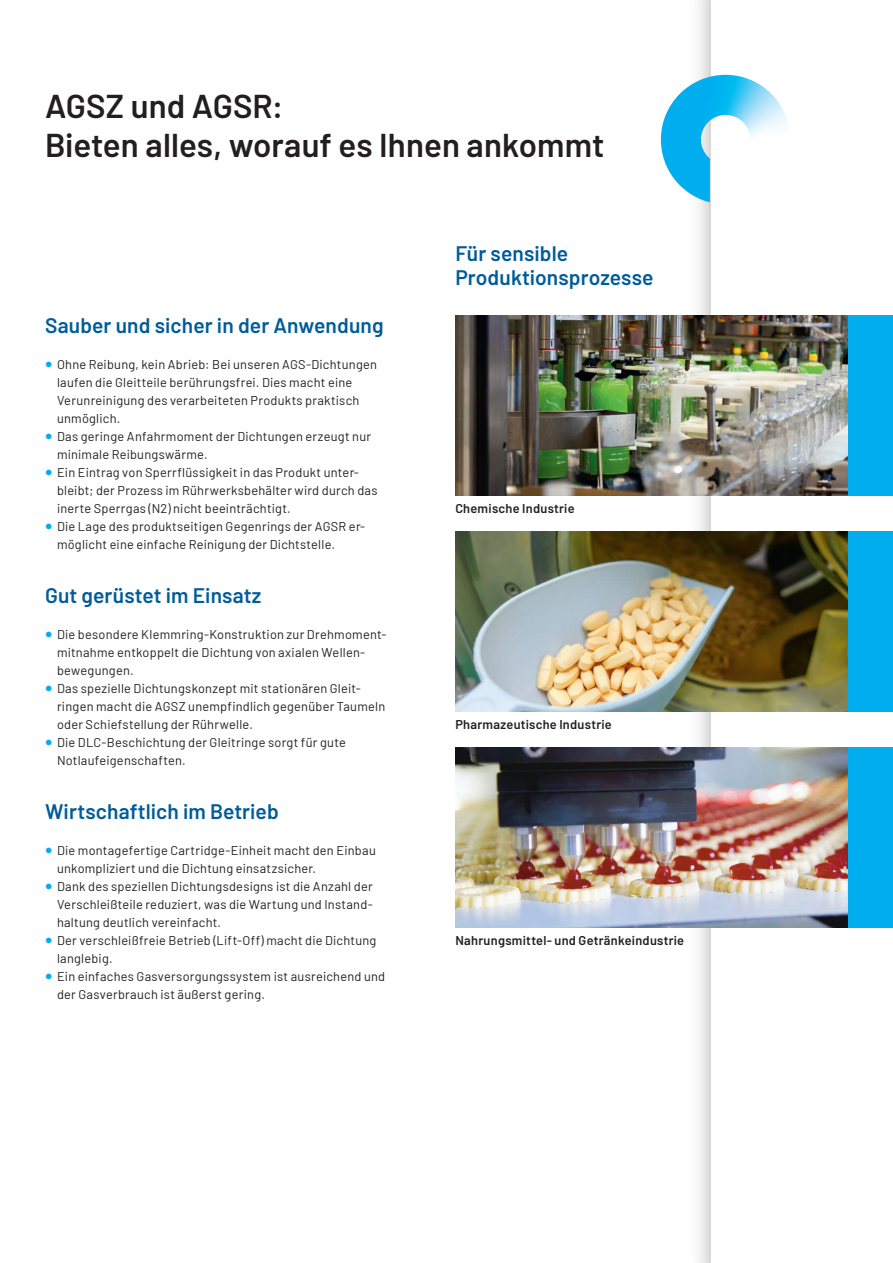
<style>
.page{position:relative;width:893px;height:1263px;background:#fff}
.page>*{position:absolute;margin:0;border:0;box-sizing:border-box;transform-origin:0 0}
.t1{font:600 33px/39px "Barlow";color:#231f20}
.t2{font:600 21px/24px "Barlow";letter-spacing:.005em;color:#005c98}
.t3{font:12.75px/18px "Barlow";letter-spacing:.02em;color:#231f20}
.t4{font:600 12.75px "Barlow";letter-spacing:.02em;color:#231f20}
.s1{font-size:24px;color:#00aeef}
</style>
<div class="page">
<div style="left:688px;top:0;width:205px;height:1263px;background:#231f20;opacity:.35"></div>
<div style="left:711px;top:0;width:182px;height:1263px;background:#fff"></div>
<div style="left:780px;top:315px;width:113px;height:180px;background:#00aeef"></div>
<div style="left:780px;top:531px;width:113px;height:180px;background:#00aeef"></div>
<div style="left:780px;top:747px;width:113px;height:180px;background:#00aeef"></div>
<img style="left:661px;top:75px;width:127px;height:127px">
<img style="left:455px;top:315px;width:393px;height:180px">
<img style="left:455px;top:531px;width:393px;height:180px">
<img style="left:455px;top:747px;width:393px;height:180px">
<h1 class="t1" style="left:45px;top:84px;width:561px">AGSZ und AGSR:<br>Bieten alles, worauf es Ihnen ankommt</h1>
<h2 class="t2" style="left:45px;top:312px;width:340px">Sauber und sicher in der Anwendung</h2>
<p class="t3" style="left:57px;top:354px;width:321px;text-indent:-12px"><span class="s1">•</span> Ohne Reibung, kein Abrieb: Bei unseren AGS-Dichtungen laufen die Gleitteile berührungsfrei. Dies macht eine Verunreinigung des verarbeiteten Produkts praktisch unmöglich.</p>
<p class="t3" style="left:57px;top:426px;width:316px;text-indent:-12px"><span class="s1">•</span> Das geringe Anfahrmoment der Dichtungen erzeugt nur minimale Reibungswärme.</p>
<p class="t3" style="left:57px;top:462px;width:322px;text-indent:-12px"><span class="s1">•</span> Ein Eintrag von Sperrflüssigkeit in das Produkt unter&shy;bleibt; der Prozess im Rührwerksbehälter wird durch das inerte Sperrgas (N2) nicht beeinträchtigt.</p>
<p class="t3" style="left:57px;top:516px;width:310px;text-indent:-12px"><span class="s1">•</span> Die Lage des produktseitigen Gegenrings der AGSR er&shy;möglicht eine einfache Reinigung der Dichtstelle.</p>
<h2 class="t2" style="left:45px;top:582px;width:218px">Gut gerüstet im Einsatz</h2>
<p class="t3" style="left:57px;top:624px;width:331px;text-indent:-12px"><span class="s1">•</span> Die besondere Klemmring-Konstruktion zur Drehmoment&shy;mitnahme entkoppelt die Dichtung von axialen Wellen&shy;bewegungen.</p>
<p class="t3" style="left:57px;top:678px;width:330px;text-indent:-12px"><span class="s1">•</span> Das spezielle Dichtungskonzept mit stationären Gleit&shy;ringen macht die AGSZ unempfindlich gegenüber Taumeln oder Schiefstellung der Rührwelle.</p>
<p class="t3" style="left:57px;top:732px;width:290px;text-indent:-12px"><span class="s1">•</span> Die DLC-Beschichtung der Gleitringe sorgt für gute<br>Notlaufeigenschaften.</p>
<h2 class="t2" style="left:45px;top:798px;width:235px">Wirtschaftlich im Betrieb</h2>
<p class="t3" style="left:57px;top:840px;width:320px;text-indent:-12px"><span class="s1">•</span> Die montagefertige Cartridge-Einheit macht den Einbau unkompliziert und die Dichtung einsatzsicher.</p>
<p class="t3" style="left:57px;top:876px;width:317px;text-align:justify;text-indent:-12px"><span class="s1">•</span> Dank des speziellen Dichtungsdesigns ist die Anzahl der Verschleißteile reduziert, was die Wartung und Instand&shy;haltung deutlich vereinfacht.</p>
<p class="t3" style="left:57px;top:930px;width:321px;text-indent:-12px"><span class="s1">•</span> Der verschleißfreie Betrieb (Lift-Off) macht die Dichtung langlebig.</p>
<p class="t3" style="left:57px;top:966px;width:330px;text-indent:-12px"><span class="s1">•</span> Ein einfaches Gasversorgungssystem ist ausreichend und der Gasverbrauch ist äußerst gering.</p>
<h2 class="t2" style="left:455px;top:240px;width:200px">Für sensible<br>Produktionsprozesse</h2>
<p class="t4" style="left:455px;top:499px;width:121px">Chemische Industrie</p>
<p class="t4" style="left:455px;top:715px;width:158px">Pharmazeutische Industrie</p>
<p class="t4" style="left:455px;top:931px;width:230px">Nahrungsmittel- und Getränkeindustrie</p>
</div>
